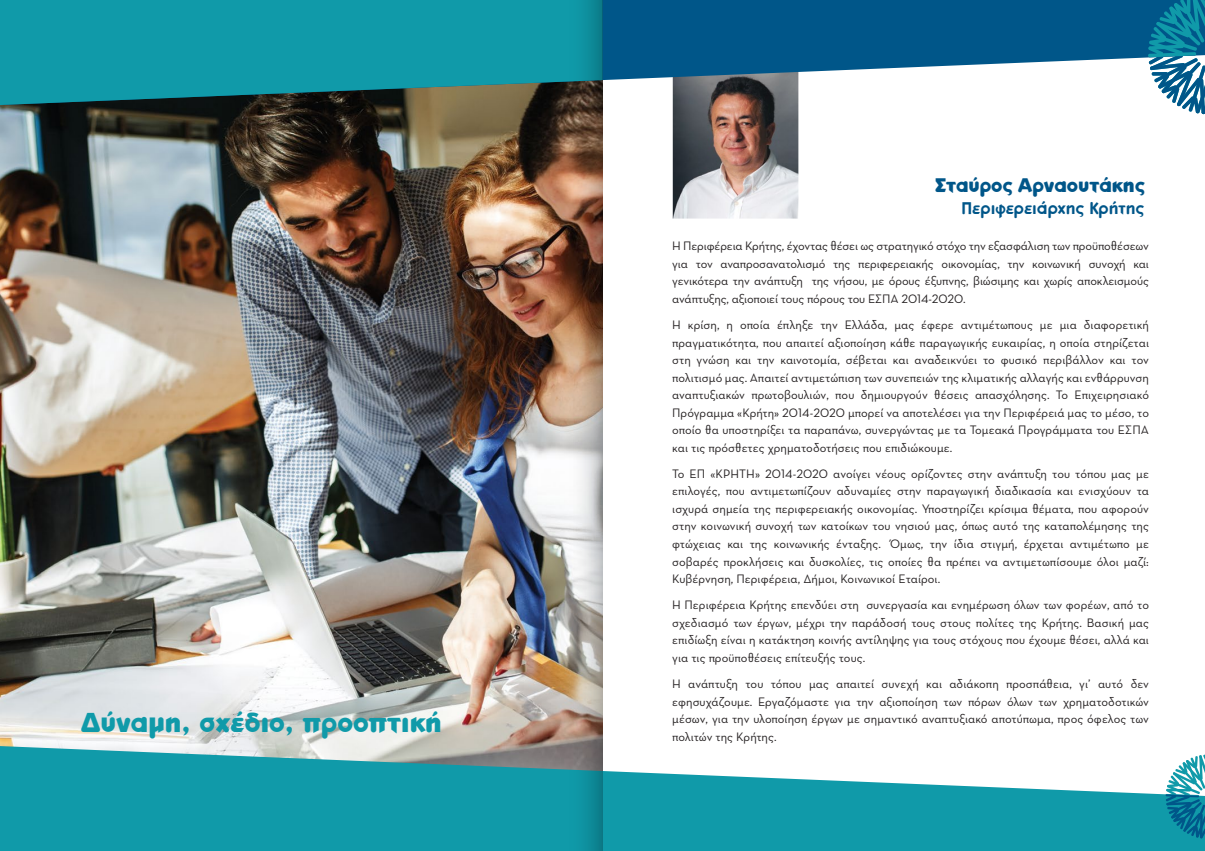
<style>
.page{position:relative;width:1205px;height:851px;background:#fff}
.page>*{position:absolute;margin:0;border:0;box-sizing:border-box;transform-origin:0 0}
.t1{font:700 27.75px "CF One";color:#109aa9}
.t2{font:700 20px "CF One";letter-spacing:-.005em;color:#005689}
.t3{font:17.12px "CF One";letter-spacing:-.005em;color:#005689}
.t4{font:12.5px/17.5px "Neutraface Text";letter-spacing:.005em;color:#231f20;text-align:justify}
</style>
<div class="page">
<img style="left:0;top:105px;width:568px;height:641px">
<img style="left:673px;top:105px;width:125px;height:113px">
<svg style="left:0;top:746px;width:1205px;height:104px;fill:#109aa9"></svg>
<svg style="left:602px;top:0;width:546px;height:105px;fill:#005689"></svg>
<svg style="left:1148px;top:0;width:57px;height:114px"></svg>
<svg style="left:1165px;top:754px;width:40px;height:84px"></svg>
<svg style="left:0;top:0;width:568px;height:105px;background:#158f9a"></svg>
<img style="left:568px;top:0;width:34px;height:850px">
<h1 class="t1" style="left:81px;top:706px;width:362px">Δύναμη, σχέδιο, προοπτική</h1>
<h2 class="t2" style="left:935px;top:174px;width:211px">Σταύρος Αρναουτάκης</h2>
<h3 class="t3" style="left:961px;top:199px;width:184px">Περιφερειάρχης Κρήτης</h3>
<p class="t4" style="left:672px;top:236px;width:478px">Η Περιφέρεια Κρήτης, έχοντας θέσει ως στρατηγικό στόχο την εξασφάλιση των προϋποθέσεων για τον αναπροσανατολισμό της περιφερειακής οικονομίας, την κοινωνική συνοχή και γενικότερα την ανάπτυξη της νήσου, με όρους έξυπνης, βιώσιμης και χωρίς αποκλεισμούς ανάπτυξης, αξιοποιεί τους πόρους του ΕΣΠΑ 2014-2020.</p>
<p class="t4" style="left:672px;top:315px;width:478px">Η κρίση, η οποία έπληξε την Ελλάδα, μας έφερε αντιμέτωπους με μια διαφορετική πραγματικότητα, που απαιτεί αξιοποίηση κάθε παραγωγικής ευκαιρίας, η οποία στηρίζεται στη γνώση και την καινοτομία, σέβεται και αναδεικνύει το φυσικό περιβάλλον και τον πολιτισμό μας. Απαιτεί αντιμετώπιση των συνεπειών της κλιματικής αλλαγής και ενθάρρυνση αναπτυξιακών πρωτοβουλιών, που δημιουργούν θέσεις απασχόλησης. Το Επιχειρησιακό Πρόγραμμα «Κρήτη» 2014-2020 μπορεί να αποτελέσει για την Περιφέρειά μας το μέσο, το οποίο θα υποστηρίξει τα παραπάνω, συνεργώντας με τα Τομεακά Προγράμματα του ΕΣΠΑ και τις πρόσθετες χρηματοδοτήσεις που επιδιώκουμε.</p>
<p class="t4" style="left:672px;top:464px;width:478px">Το ΕΠ «ΚΡΗΤΗ» 2014-2020 ανοίγει νέους ορίζοντες στην ανάπτυξη του τόπου μας με επιλογές, που αντιμετωπίζουν αδυναμίες στην παραγωγική διαδικασία και ενισχύουν τα ισχυρά σημεία της περιφερειακής οικονομίας. Υποστηρίζει κρίσιμα θέματα, που αφορούν στην κοινωνική συνοχή των κατοίκων του νησιού μας, όπως αυτό της καταπολέμησης της φτώχειας και της κοινωνικής ένταξης. Όμως, την ίδια στιγμή, έρχεται αντιμέτωπο με σοβαρές προκλήσεις και δυσκολίες, τις οποίες θα πρέπει να αντιμετωπίσουμε όλοι μαζί:<br>Κυβέρνηση, Περιφέρεια, Δήμοι, Κοινωνικοί Eταίροι.</p>
<p class="t4" style="left:672px;top:595px;width:478px">Η Περιφέρεια Κρήτης επενδύει στη συνεργασία και ενημέρωση όλων των φορέων, από το σχεδιασμό των έργων, μέχρι την παράδοσή τους στους πολίτες της Κρήτης. Βασική μας επιδίωξη είναι η κατάκτηση κοινής αντίληψης για τους στόχους που έχουμε θέσει, αλλά και για τις προϋποθέσεις επίτευξής τους.</p>
<p class="t4" style="left:672px;top:674px;width:478px">Η ανάπτυξη του τόπου μας απαιτεί συνεχή και αδιάκοπη προσπάθεια, γι’ αυτό δεν εφησυχάζουμε. Εργαζόμαστε για την αξιοποίηση των πόρων όλων των χρηματοδοτικών μέσων, για την υλοποίηση έργων με σημαντικό αναπτυξιακό αποτύπωμα, προς όφελος των πολιτών της Κρήτης.</p>
</div>
